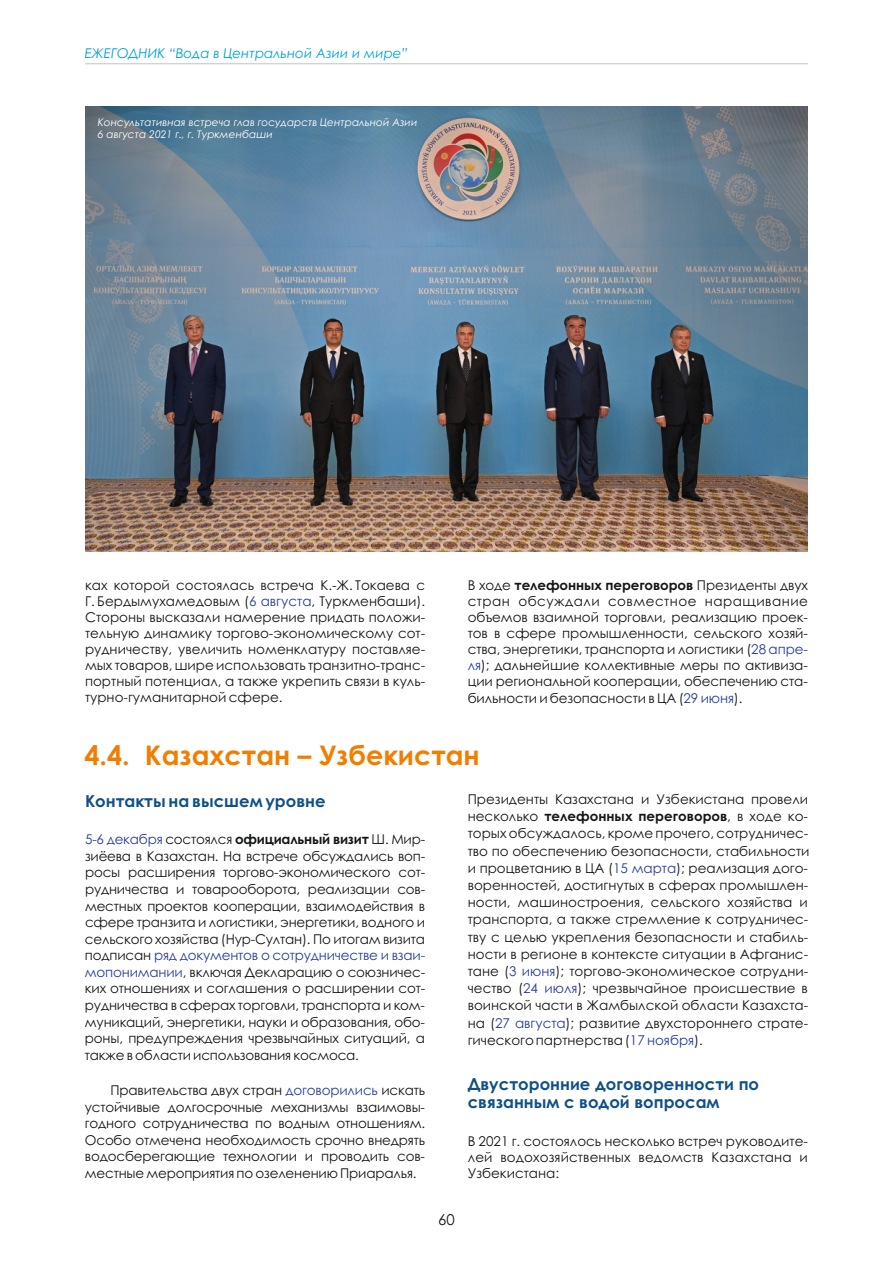
<style>
.page{position:relative;width:893px;height:1263px;background:#fff}
.page>*{position:absolute;margin:0;border:0;box-sizing:border-box;transform-origin:0 0}
.t1{font:700 27px "Century Gothic";color:#f27e00}
.t2{font:700 16.5px/18px "Century Gothic";color:#0f5087}
.t3{font:15px "Century Gothic";color:#151616}
.t4{font:13.5px/16.5px "Century Gothic";color:#151616;text-align:justify}
.t5{font:italic 13.5px "Century Gothic";color:#00a3d4}
.t6{font:italic 10.5px/12.5px "Century Gothic";color:#fff}
.s1{color:#283d9e}
.s2{font-weight:700}
</style>
<div class="page">
<hr style="left:85px;top:63px;width:723px;height:1px;background:#c5c5c5">
<img style="left:85px;top:106px;width:723px;height:445px">
<p class="t5" style="left:85px;top:48px;width:325px">ЕЖЕГОДНИК “Вода в Центральной Азии и мире”</p>
<p class="t6" style="left:98px;top:117px;width:321px">Консультативная встреча глав государств Центральной Азии<br>6 августа 2021 г., г. Туркменбаши</p>
<p class="t4" style="left:85px;top:578px;width:342px;line-height:16px">ках которой состоялась встреча К.-Ж. Токаева с Г. Бердымухамедовым (<span class="s1">6 августа</span>, Туркменбаши).<br>Стороны высказали намерение придать положи&shy;тельную динамику торгово-экономическому сот&shy;рудничеству, увеличить номенклатуру поставляе&shy;мых товаров, шире использовать транзитно-транс&shy;портный потенциал, а также укрепить связи в куль&shy;турно-гуманитарной сфере.</p>
<p class="t4" style="left:468px;top:578px;width:342px;line-height:16px">В ходе <span class="s2">телефонных переговоров</span> Президенты двух стран обсуждали совместное наращивание объемов взаимной торговли, реализацию проек&shy;тов в сфере промышленности, сельского хозяй&shy;ства, энергетики, транспорта и логистики (<span class="s1">28 апре&shy;ля</span>); дальнейшие коллективные меры по активиза&shy;ции региональной кооперации, обеспечению ста&shy;бильности и безопасности в ЦА (<span class="s1">29 июня</span>).</p>
<h1 class="t1" style="left:84px;top:745px;width:397px">4.4. Казахстан – Узбекистан</h1>
<p class="t2" style="left:85px;top:793px;width:242px">Контакты на высшем уровне</p>
<p class="t4" style="left:85px;top:832px;width:342px"><span class="s1">5-6 декабря</span> состоялся <span class="s2">официальный визит</span> Ш. Мир&shy;зиёева в Казахстан. На встрече обсуждались воп&shy;росы расширения торгово-экономического сот&shy;рудничества и товарооборота, реализации сов&shy;местных проектов кооперации, взаимодействия в сфере транзита и логистики, энергетики, водного и сельского хозяйства (Нур-Султан). По итогам визита подписан <span class="s1">ряд документов о сотрудничестве и взаи&shy;мопонимании</span>, включая Декларацию о союзничес&shy;ких отношениях и соглашения о расширении сот&shy;рудничества в сферах торговли, транспорта и ком&shy;муникаций, энергетики, науки и образования, обо&shy;роны, предупреждения чрезвычайных ситуаций, а также в области использования космоса.</p>
<p class="t4" style="left:85px;top:1083px;width:342px;text-indent:26px">Правительства двух стран <span class="s1">договорились</span> искать устойчивые долгосрочные механизмы взаимовы&shy;годного сотрудничества по водным отношениям.<br>Особо отмечена необходимость срочно внедрять водосберегающие технологии и проводить сов&shy;местные мероприятия по озеленению Приаралья.</p>
<p class="t4" style="left:468px;top:791px;width:343px;line-height:17.2px;text-align:left">Президенты Казахстана и Узбекистана провели несколько <span class="s2">телефонных переговоров</span>, в ходе ко&shy;торых обсуждалось, кроме прочего, сотрудничес&shy;тво по обеспечению безопасности, стабильности и процветанию в ЦА (<span class="s1">15 марта</span>); реализация дого&shy;воренностей, достигнутых в сферах промышлен&shy;ности, машиностроения, сельского хозяйства и транспорта, а также стремление к сотрудничес&shy;тву с целью укрепления безопасности и стабиль&shy;ности в регионе в контексте ситуации в Афганис&shy;тане (<span class="s1">3 июня</span>); торгово-экономическое сотрудни&shy;чество (<span class="s1">24 июля</span>); чрезвычайное происшествие в воинской части в Жамбылской области Казахста&shy;на (<span class="s1">27 августа</span>); развитие двухстороннего страте&shy;гического партнерства (<span class="s1">17 ноября</span>).</p>
<p class="t2" style="left:468px;top:1076px;width:293px">Двусторонние договоренности по связанным с водой вопросам</p>
<p class="t4" style="left:468px;top:1134px;width:342px;line-height:15.9px">В 2021 г. состоялось несколько встреч руководите&shy;лей водохозяйственных ведомств Казахстана и Узбекистана:</p>
<p class="t3" style="left:438px;top:1213px;width:18px">60</p>
</div>
